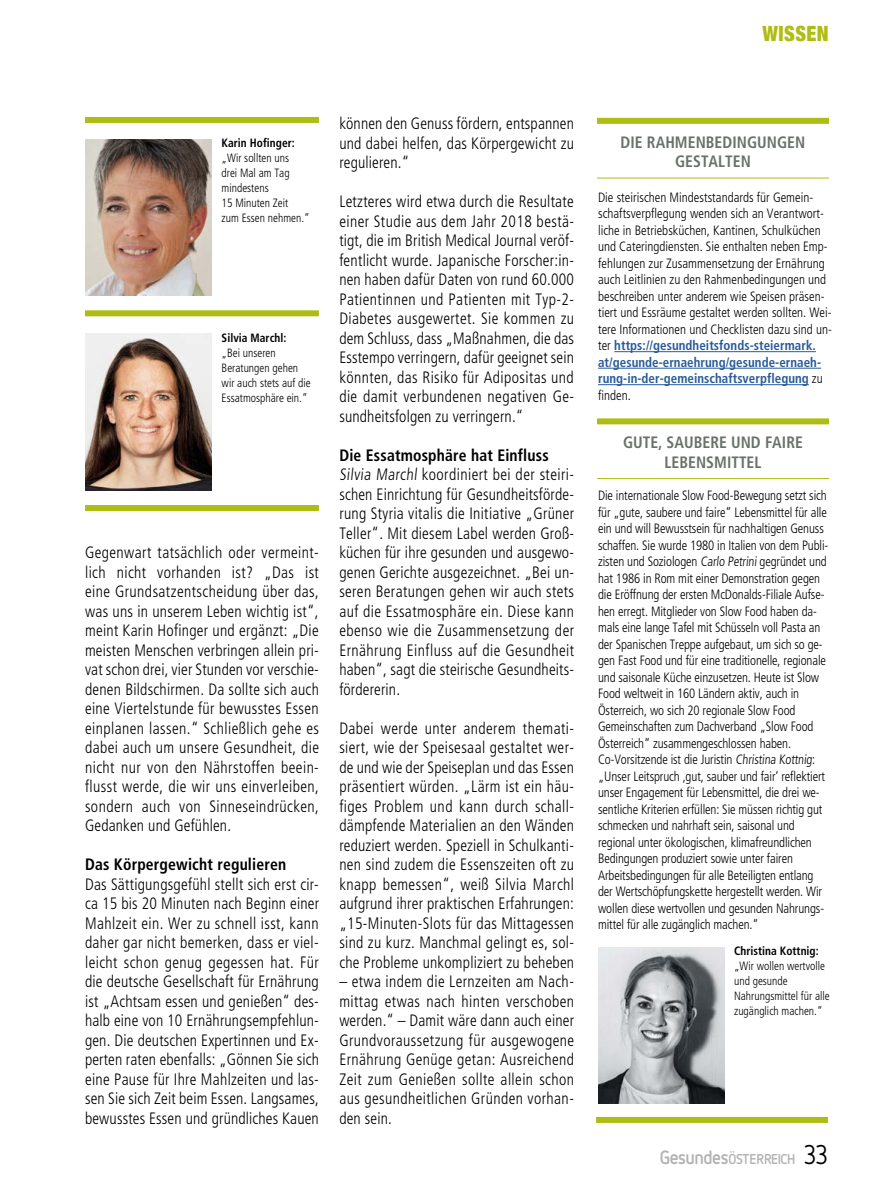
<style>
.page{position:relative;width:893px;height:1191px;background:#fff}
.page>*{position:absolute;margin:0;border:0;box-sizing:border-box;transform-origin:0 0}
.t1{font:900 condensed 21px "Helvetica Neue";letter-spacing:.025em;color:#aebd14;scale:.95 1}
.P_BILDTEXT{font:300 condensed 16.5px/19.5px "Frutiger";letter-spacing:.01em;color:#000;text-align:justify;scale:.95 1}
.H3_LT_HEADER_VERSAL{font:700 condensed 16.5px/19.5px "Frutiger";letter-spacing:.005em;color:#68726a;text-align:center;scale:.95 1}
.P_BILDTEXT-2{font:700 condensed 16.5px "Frutiger";letter-spacing:.01em;color:#000;scale:.95 1}
.t2{font:700 14.25px "Netto OT";letter-spacing:-.025em;color:#b3b2b2;scale:.95 1}
.P_LT_KASTEN{font:300 condensed 13.5px/16.5px "Frutiger";letter-spacing:-.01em;color:#000;scale:.95 1}
.P_LT_KASTEN-2{font:300 condensed 13.5px/16.5px "Frutiger";letter-spacing:-.01em;color:#000;scale:.96 1}
.P_BILDTEXT-3{font:300 condensed 12px/15px "Frutiger";color:#000;scale:.95 1}
.s1{font-weight:700}
.s2{font-weight:700;color:#275b9b}
.s3{font-size:19.05px}
.s4{font-weight:400;font-size:27px;color:#000}
</style>
<div class="page">
<div style="left:85px;top:117px;width:234px;height:6px;background:#aebd14"></div>
<div style="left:85px;top:310px;width:234px;height:6px;background:#aebd14"></div>
<div style="left:85px;top:505px;width:234px;height:6px;background:#aebd14"></div>
<img style="left:86px;top:139px;width:126px;height:157px">
<img style="left:86px;top:334px;width:126px;height:156px">
<img style="left:598px;top:947px;width:126px;height:156px">
<hr style="left:614px;top:351px;width:202px;height:1px;background:#275b9b">
<hr style="left:598px;top:368px;width:223px;height:1px;background:#275b9b">
<hr style="left:598px;top:384px;width:211px;height:1px;background:#275b9b">
<div style="left:597px;top:118px;width:232px;height:6px;background:#aebd14"></div>
<div style="left:597px;top:418px;width:232px;height:6px;background:#aebd14"></div>
<div style="left:596px;top:1117px;width:232px;height:6px;background:#aebd14"></div>
<hr style="left:597px;top:178px;width:232px;height:1px;background:#aebd14">
<hr style="left:597px;top:478px;width:232px;height:1px;background:#aebd14">
<p class="t1" style="left:762px;top:16px;width:71px">WISSEN</p>
<p class="P_BILDTEXT-3" style="left:222px;top:135px;width:94px"><span class="s1">Karin Hofinger: </span>„Wir sollten uns<br>drei Mal am Tag mindestens<br>15 Minuten Zeit<br>zum Essen nehmen.“</p>
<p class="P_BILDTEXT-3" style="left:222px;top:330px;width:95px"><span class="s1">Silvia Marchl:<br></span>„Bei unseren<br>Beratungen gehen wir auch stets auf die<br>Essatmosphäre ein.“</p>
<p class="P_BILDTEXT" style="left:85px;top:543px;width:248px">Gegenwart tatsächlich oder vermeint&shy;lich nicht vorhanden ist? „Das ist eine Grundsatzentscheidung über das, was uns in unserem Leben wichtig ist“, meint Karin Hofinger und ergänzt: „Die meisten Menschen verbringen allein pri&shy;vat schon drei, vier Stunden vor verschie&shy;denen Bildschirmen. Da sollte sich auch eine Viertelstunde für bewusstes Essen einplanen lassen.“ Schließlich gehe es dabei auch um unsere Gesundheit, die nicht nur von den Nährstoffen beein&shy;flusst werde, die wir uns einverleiben, sondern auch von Sinneseindrücken, Gedanken und Gefühlen.</p>
<p class="P_BILDTEXT-2" style="left:85px;top:855px;width:213px">Das Körpergewicht regulieren</p>
<p class="P_BILDTEXT" style="left:85px;top:874px;width:248px">Das Sättigungsgefühl stellt sich erst cir&shy;ca 15 bis 20 Minuten nach Beginn einer Mahlzeit ein. Wer zu schnell isst, kann daher gar nicht bemerken, dass er viel&shy;leicht schon genug gegessen hat. Für die deutsche Gesellschaft für Ernährung ist „Achtsam essen und genießen“ des&shy;halb eine von 10 Ernährungsempfehlun&shy;gen. Die deutschen Expertinnen und Ex&shy;perten raten ebenfalls: „Gönnen Sie sich eine Pause für Ihre Mahlzeiten und las&shy;sen Sie sich Zeit beim Essen. Langsames, bewusstes Essen und gründliches Kauen</p>
<p class="P_BILDTEXT" style="left:339px;top:114px;width:249px">können den Genuss fördern, entspannen und dabei helfen, das Körpergewicht zu regulieren.“</p>
<p class="P_BILDTEXT" style="left:339px;top:192px;width:249px">Letzteres wird etwa durch die Resultate einer Studie aus dem Jahr 2018 bestä&shy;tigt, die im British Medical Journal veröf&shy;fentlicht wurde. Japanische Forscher:in&shy;nen haben dafür Daten von rund 60.000<br>Patientinnen und Patienten mit Typ-2- Diabetes ausgewertet. Sie kommen zu dem Schluss, dass „Maßnahmen, die das Esstempo verringern, dafür geeignet sein könnten, das Risiko für Adipositas und die damit verbundenen negativen Ge&shy;sundheitsfolgen zu verringern.“</p>
<p class="P_BILDTEXT-2" style="left:339px;top:445px;width:222px">Die Essatmosphäre hat Einfluss</p>
<p class="P_BILDTEXT" style="left:339px;top:465px;width:249px">Silvia Marchl koordiniert bei der steiri&shy;schen Einrichtung für Gesundheitsförde&shy;rung Styria vitalis die Initiative „Grüner Teller“. Mit diesem Label werden Groß&shy;küchen für ihre gesunden und ausgewo&shy;genen Gerichte ausgezeichnet. „Bei un&shy;seren Beratungen gehen wir auch stets auf die Essatmosphäre ein. Diese kann ebenso wie die Zusammensetzung der Ernährung Einfluss auf die Gesundheit haben“, sagt die steirische Gesundheits&shy;fördererin.</p>
<p class="P_BILDTEXT" style="left:339px;top:718px;width:249px">Dabei werde unter anderem themati&shy;siert, wie der Speisesaal gestaltet wer&shy;de und wie der Speiseplan und das Essen präsentiert würden. „Lärm ist ein häu&shy;figes Problem und kann durch schall&shy;dämpfende Materialien an den Wänden reduziert werden. Speziell in Schulkanti&shy;nen sind zudem die Essenszeiten oft zu knapp bemessen“, weiß Silvia Marchl aufgrund ihrer praktischen Erfahrungen: „15-Minuten-Slots für das Mittagessen sind zu kurz. Manchmal gelingt es, sol&shy;che Probleme unkompliziert zu beheben</p>
<p class="P_BILDTEXT" style="left:339px;top:972px;width:249px">– etwa indem die Lernzeiten am Nach&shy;mittag etwas nach hinten verschoben werden.“ – Damit wäre dann auch einer Grundvoraussetzung für ausgewogene Ernährung Genüge getan: Ausreichend Zeit zum Genießen sollte allein schon aus gesundheitlichen Gründen vorhan&shy;den sein.</p>
<h3 class="H3_LT_HEADER_VERSAL" style="left:621px;top:132px;width:196px">DIE RAHMENBEDINGUNGEN<br>GESTALTEN</h3>
<p class="P_LT_KASTEN-2" style="left:598px;top:189px;width:245px">Die steirischen Mindeststandards für Gemein&shy;schaftsverpflegung wenden sich an Verantwort&shy;liche in Betriebsküchen, Kantinen, Schulküchen und Cateringdiensten. Sie enthalten neben Emp&shy;fehlungen zur Zusammensetzung der Ernährung auch Leitlinien zu den Rahmenbedingungen und beschreiben unter anderem wie Speisen präsen&shy;tiert und Essräume gestaltet werden sollten. Wei&shy;tere Informationen und Checklisten dazu sind un&shy;ter <span class="s2">https://gesundheitsfonds-steiermark. at/gesunde-ernaehrung/gesunde-ernaeh&shy;rung-in-der-gemeinschaftsverpflegung</span> zu finden.</p>
<h3 class="H3_LT_HEADER_VERSAL" style="left:623px;top:433px;width:191px">GUTE, SAUBERE UND FAIRE<br>LEBENSMITTEL</h3>
<p class="P_LT_KASTEN" style="left:598px;top:487px;width:244px">Die internationale Slow Food-Bewegung setzt sich für „gute, saubere und faire“ Lebensmittel für alle ein und will Bewusstsein für nachhaltigen Genuss schaffen. Sie wurde 1980 in Italien von dem Publi&shy;zisten und Soziologen Carlo Petrini gegründet und hat 1986 in Rom mit einer Demonstration gegen die Eröffnung der ersten McDonalds-Filiale Aufse&shy;hen erregt. Mitglieder von Slow Food haben da&shy;mals eine lange Tafel mit Schüsseln voll Pasta an der Spanischen Treppe aufgebaut, um sich so ge&shy;gen Fast Food und für eine traditionelle, regionale und saisonale Küche einzusetzen. Heute ist Slow Food weltweit in 160 Ländern aktiv, auch in Österreich, wo sich 20 regionale Slow Food Gemeinschaften zum Dachverband „Slow Food Österreich“ zusammengeschlossen haben.<br>Co-Vorsitzende ist die Juristin Christina Kottnig: „Unser Leitspruch ,gut, sauber und fair‘ reflektiert unser Engagement für Lebensmittel, die drei we&shy;sentliche Kriterien erfüllen: Sie müssen richtig gut schmecken und nahrhaft sein, saisonal und regional unter ökologischen, klimafreundlichen Bedingungen produziert sowie unter fairen Arbeitsbedingungen für alle Beteiligten entlang der Wertschöpfungskette hergestellt werden. Wir wollen diese wertvollen und gesunden Nahrungs&shy;mittel für alle zugänglich machen.“</p>
<p class="P_BILDTEXT-3" style="left:734px;top:943px;width:102px"><span class="s1">Christina Kottnig: </span>„Wir wollen wertvolle und gesunde<br>Nahrungsmittel für alle zugänglich machen.“</p>
<p class="t2" style="left:660px;top:1150px;width:179px"><span class="s3">Gesundes</span>ÖSTERREICH <span class="s4">33</span></p>
</div>
